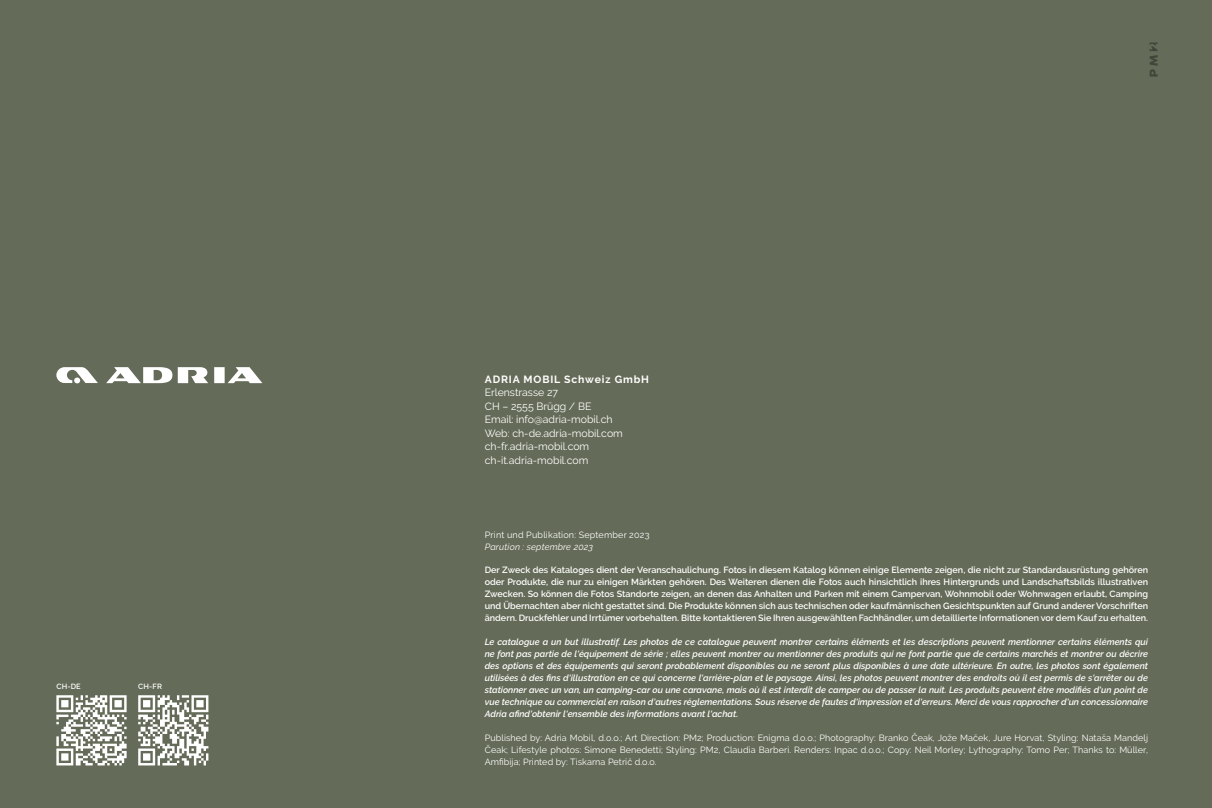
<style>
.page{position:relative;width:1212px;height:808px;background:#646b58}
.page>*{position:absolute;margin:0;border:0;box-sizing:border-box;transform-origin:0 0}
.t1{font:10.5px/13.5px "Raleway";color:#fff}
.t2{font:700 10.5px "Raleway";letter-spacing:.08em;color:#fff}
.t3{font:italic 600 9px/12px "Raleway";letter-spacing:-.005em;color:#fff;text-align:justify}
.t4{font:600 9px/12px "Raleway";color:#fff;text-align:justify}
.t5{font:9px/12px "Raleway";letter-spacing:.01em;color:#fff;text-align:justify}
.t6{font:italic 9px "Raleway";letter-spacing:.02em;color:#fff}
.t7{font:600 7.5px "Raleway";letter-spacing:.02em;color:#fff}
</style>
<div class="page">
<svg style="left:1149px;top:43px;width:9px;height:34px"></svg>
<svg style="left:56px;top:367px;width:42px;height:16px"></svg>
<svg style="left:106px;top:367px;width:156px;height:16px"></svg>
<svg style="left:56px;top:695px;width:71px;height:70px"></svg>
<svg style="left:138px;top:695px;width:70px;height:70px"></svg>
<p class="t7" style="left:56px;top:682px;width:26px">CH-DE</p>
<p class="t7" style="left:138px;top:682px;width:25px">CH-FR</p>
<p class="t2" style="left:485px;top:373px;width:166px">ADRIA MOBIL Schweiz GmbH</p>
<p class="t1" style="left:485px;top:386px;width:140px">Erlenstrasse 27<br>CH – 2555 Brügg / BE<br>Email: info@adria-mobil.ch<br>Web: ch-de.adria-mobil.com ch-fr.adria-mobil.com ch-it.adria-mobil.com</p>
<p class="t5" style="left:485px;top:529px;width:166px">Print und Publikation: September 2023</p>
<p class="t6" style="left:485px;top:542px;width:110px">Parution : septembre 2023</p>
<p class="t4" style="left:485px;top:564px;width:665px">Der Zweck des Kataloges dient der Veranschaulichung. Fotos in diesem Katalog können einige Elemente zeigen, die nicht zur Standardausrüstung gehören oder Produkte, die nur zu einigen Märkten gehören. Des Weiteren dienen die Fotos auch hinsichtlich ihres Hintergrunds und Landschaftsbilds illustrativen Zwecken. So können die Fotos Standorte zeigen, an denen das Anhalten und Parken mit einem Campervan, Wohnmobil oder Wohnwagen erlaubt, Camping und Übernachten aber nicht gestattet sind. Die Produkte können sich aus technischen oder kaufmännischen Gesichtspunkten auf Grund anderer Vorschriften ändern. Druckfehler und Irrtümer vorbehalten. Bitte kontaktieren Sie Ihren ausgewählten Fachhändler, um detaillierte Informationen vor dem Kauf zu erhalten.</p>
<p class="t3" style="left:485px;top:636px;width:665px">Le catalogue a un but illustratif. Les photos de ce catalogue peuvent m ontrer certains élém ents et les descriptions peuvent m entionner certains élém ents qui ne font pas partie de l'équipem ent de série ; elles peuvent m ontrer ou m entionner des produits qui ne font partie que de certains m archés et m ontrer ou décrire des options et des équipem ents qui seront probablem ent disponibles ou ne seront plus disponibles à une date ultérieure. En outre, les photos sont égalem ent utilisées à des fins d'illustration en ce qui concerne l'arrière-plan et le paysage. Ainsi, les photos peuvent m ontrer des endroits où il est permis de s'arrêter ou de stationner avec un van, un camping-car ou une caravane, m ais où il est interdit de camper ou de passer la nuit. Les produits peuvent être m odifiés d'un point de vue technique ou comm ercial en raison d'autres réglem entations. Sous réserve de fautes d'impression et d'erreurs. Merci de vous rapprocher d'un concessionnaire Adria afind'obtenir l'ensemble des inform ations avant l'achat.</p>
<p class="t5" style="left:485px;top:732px;width:665px">Published by: Adria Mobil, d.o.o.; Art Direction: PM2; Production: Enigma d.o.o.; Photography: Branko Čeak, Jože Maček, Jure Horvat, Styling: Nataša Mandelj Čeak; Lifestyle photos: Simone Benedetti; Styling: PM2, Claudia Barberi. Renders: Inpac d.o.o.; Copy: Neil Morley; Lythography: Tomo Per; Thanks to: Müller, Amfibija; Printed by: Tiskarna Petrič d.o.o.</p>
</div>
